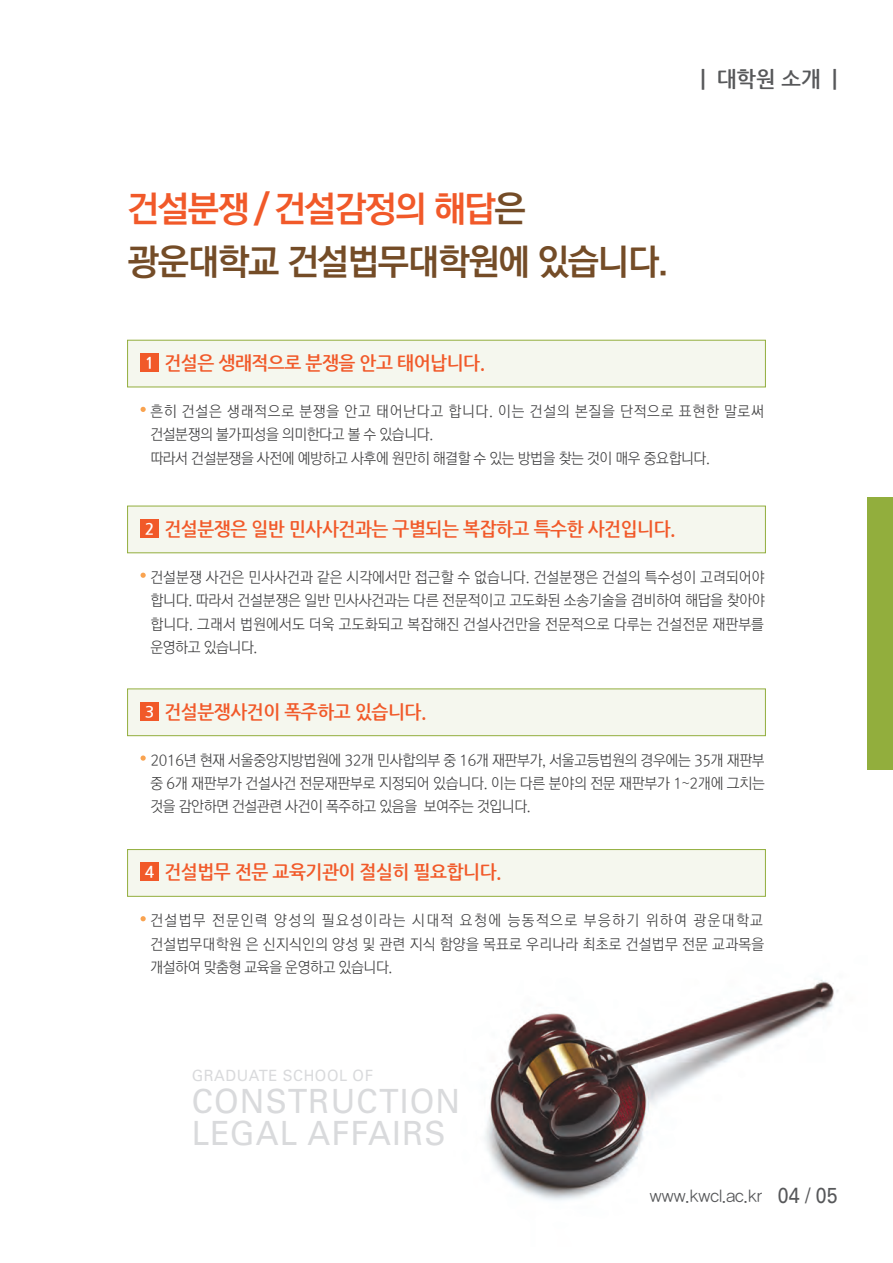
<style>
.page{position:relative;width:893px;height:1263px;background:#fff}
.page>*{position:absolute;margin:0;border:0;box-sizing:border-box;transform-origin:0 0}
.t1{font:700 36px/53.1px "Ko Pub Dotum";letter-spacing:-.035em;color:#744c27}
.t2{font:33.3px/31.8px "Univers LT Std";letter-spacing:.04em;color:#d9dadc;scale:.95 1}
.t3{font:700 21.9px "Nanum Gothic";color:#57585a;scale:.95 1}
.t4{font:700 18.9px "Nanum Gothic";letter-spacing:-.025em;color:#f15929;scale:.95 1}
.t5{font:17.25px "YDVYGO Std 12";color:#57585a;scale:.95 1}
.t6{font:15.6px "Univers LT Std";letter-spacing:.04em;color:#d9dadc;scale:.95 1}
.t7{font:15px/23.4px "Rix Go L";letter-spacing:-.015em;color:#3e3e3f;text-align:justify;scale:.95 1}
.s1{color:#f15929}
.s2{font-size:15.9px;color:#fff}
.s3{font-family:"Univers LT Std";font-size:21.75px}
</style>
<div class="page">
<img style="left:484px;top:978px;width:354px;height:223px">
<div style="left:128px;top:340px;width:637px;height:47px;background:#f5f7ee"></div>
<div style="left:127px;top:340px;width:639px;height:47px;border:1px solid #92ae3d"></div>
<svg style="left:141px;top:407px;width:5px;height:5px"></svg>
<div style="left:141px;top:353px;width:18px;height:19px;background:#f15929"></div>
<div style="left:128px;top:506px;width:637px;height:47px;background:#f5f7ee"></div>
<div style="left:127px;top:506px;width:639px;height:47px;border:1px solid #92ae3d"></div>
<svg style="left:141px;top:573px;width:5px;height:5px"></svg>
<div style="left:141px;top:519px;width:18px;height:19px;background:#f15929"></div>
<div style="left:128px;top:689px;width:637px;height:47px;background:#f5f7ee"></div>
<div style="left:127px;top:688px;width:639px;height:48px;border:1px solid #92ae3d"></div>
<svg style="left:141px;top:755px;width:5px;height:6px"></svg>
<div style="left:141px;top:702px;width:18px;height:18px;background:#f15929"></div>
<div style="left:128px;top:849px;width:637px;height:47px;background:#f5f7ee"></div>
<div style="left:127px;top:849px;width:639px;height:48px;border:1px solid #92ae3d"></div>
<svg style="left:141px;top:916px;width:5px;height:5px"></svg>
<div style="left:141px;top:863px;width:18px;height:18px;background:#f15929"></div>
<div style="left:867px;top:497px;width:26px;height:273px;background:#92ae3d"></div>
<h3 class="t3" style="left:700px;top:68px;width:145px">| 대학원 소개 |</h3>
<h1 class="t1" style="left:128px;top:184px;width:543px"><span class="s1">건설분쟁 / 건설감정의 해답</span>은 광운대학교 건설법무대학원에 있습니다.</h1>
<p class="t4" style="left:145px;top:354px;width:360px"><span class="s2">1</span> 건설은 생래적으로 분쟁을 안고 태어납니다.</p>
<p class="t7" style="left:150px;top:400px;width:647px;text-align:left">흔히 건설은 생래적으로 분쟁을 안고 태어난다고 합니다. 이는 건설의 본질을 단적으로 표현한 말로써 건설분쟁의 불가피성을 의미한다고 볼 수 있습니다.<br>따라서 건설분쟁을 사전에 예방하고 사후에 원만히 해결할 수 있는 방법을 찾는 것이 매우 중요합니다.</p>
<p class="t4" style="left:145px;top:520px;width:560px"><span class="s2">2</span> 건설분쟁은 일반 민사사건과는 구별되는 복잡하고 특수한 사건입니다.</p>
<p class="t7" style="left:150px;top:565px;width:648px">건설분쟁 사건은 민사사건과 같은 시각에서만 접근할 수 없습니다. 건설분쟁은 건설의 특수성이 고려되어야 합니다. 따라서 건설분쟁은 일반 민사사건과는 다른 전문적이고 고도화된 소송기술을 겸비하여 해답을 찾아야 합니다. 그래서 법원에서도 더욱 고도화되고 복잡해진 건설사건만을 전문적으로 다루는 건설전문 재판부를 운영하고 있습니다.</p>
<p class="t4" style="left:145px;top:702px;width:298px"><span class="s2">3</span> 건설분쟁사건이 폭주하고 있습니다.</p>
<p class="t7" style="left:150px;top:748px;width:648px">2016년 현재 서울중앙지방법원에 32개 민사합의부 중 16개 재판부가, 서울고등법원의 경우에는 35개 재판부 중 6개 재판부가 건설사건 전문재판부로 지정되어 있습니다. 이는 다른 분야의 전문 재판부가 1~2개에 그치는 것을 감안하면 건설관련 사건이 폭주하고 있음을 보여주는 것입니다.</p>
<p class="t4" style="left:145px;top:863px;width:377px"><span class="s2">4</span> 건설법무 전문 교육기관이 절실히 필요합니다.</p>
<p class="t7" style="left:150px;top:909px;width:648px">건설법무 전문인력 양성의 필요성이라는 시대적 요청에 능동적으로 부응하기 위하여 광운대학교 건설법무대학원 은 신지식인의 양성 및 관련 지식 함양을 목표로 우리나라 최초로 건설법무 전문 교과목을 개설하여 맞춤형 교육을 운영하고 있습니다.</p>
<p class="t6" style="left:192px;top:1066px;width:192px">GRADUATE SCHOOL OF</p>
<h2 class="t2" style="left:192px;top:1085px;width:284px">CONSTRUCTION<br>LEGAL AFFAIRS</h2>
<p class="t5" style="left:650px;top:1187px;width:199px">www.kwcl.ac.kr <span class="s3">04 / 05</span></p>
</div>
